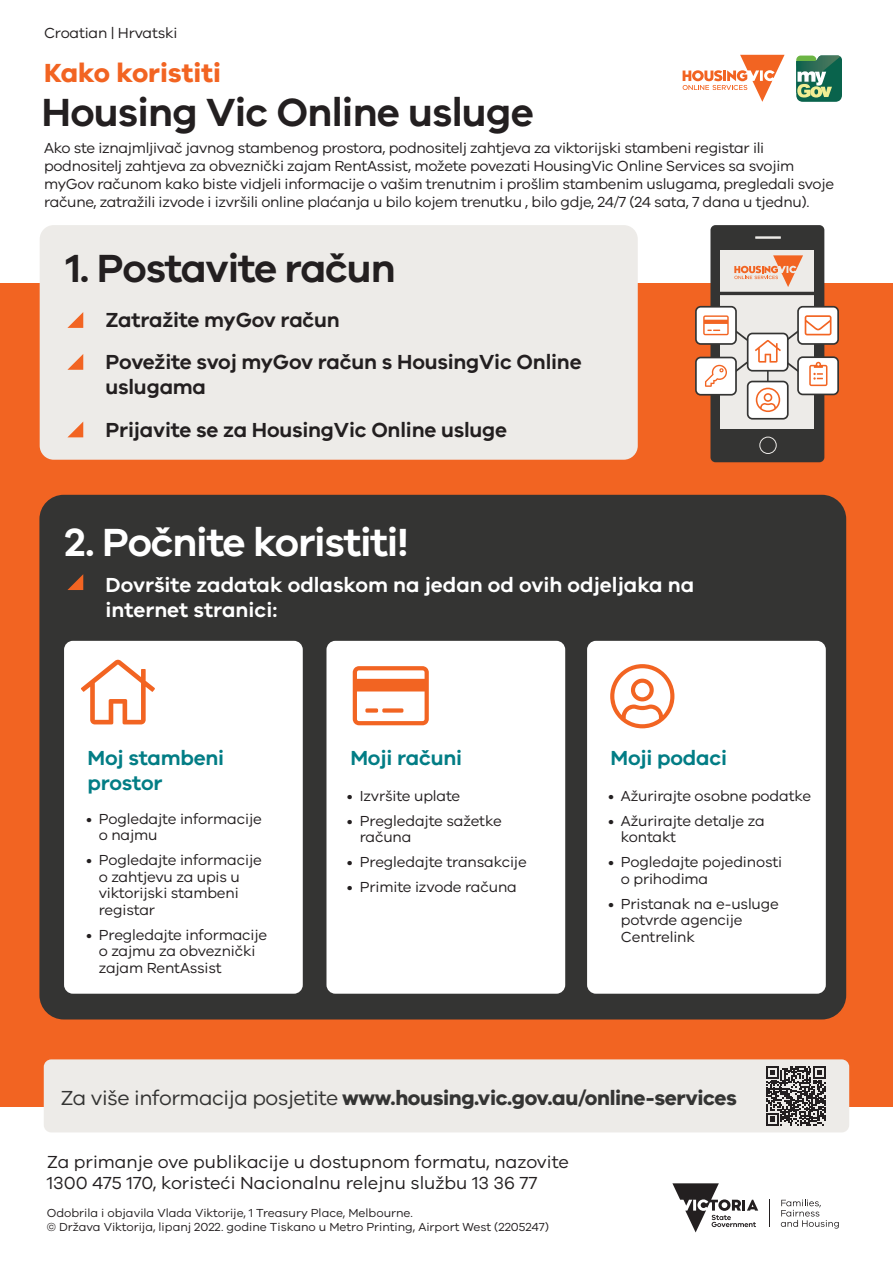
<style>
.page{position:relative;width:893px;height:1263px;background:#fff}
.page>*{position:absolute;margin:0;border:0;box-sizing:border-box;transform-origin:0 0}
.t1{font:600 40.5px "VIC";letter-spacing:-.02em;color:#231f20}
.t2{font:600 40.5px "VIC";letter-spacing:-.03em;color:#fff}
.t3{font:700 27px "VIC";color:#f26422}
.t4{font:600 21px/42.2px "VIC";letter-spacing:-.01em;color:#231f20}
.t5{font:700 21px "VIC";letter-spacing:-.02em;color:#343433}
.t6{font:600 21px/25.2px "VIC";color:#fff}
.t7{font:600 21px/25.2px "VIC";letter-spacing:-.01em;color:#027d85}
.t8{font:18px/21.6px "VIC";color:#231f20}
.t9{font:15px/16.5px "VIC";letter-spacing:-.02em;color:#231f20}
.t10{font:12px/14.4px "VIC";color:#231f20}
.s1{font-weight:400}
</style>
<div class="page">
<div style="left:0;top:283px;width:893px;height:824px;background:#f26422"></div>
<div style="left:40px;top:225px;width:598px;height:235px;background:#edebe8;border-radius:14px"></div>
<div style="left:44px;top:1059px;width:805px;height:73px;background:#edebe8;border-radius:7px"></div>
<svg style="left:683px;top:55px;width:102px;height:47px"></svg>
<svg style="left:796px;top:56px;width:46px;height:46px;background:#548f6e"></svg>
<div style="left:39px;top:495px;width:807px;height:524px;background:#343433;border-radius:24px"></div>
<div style="left:64px;top:641px;width:239px;height:353px;background:#fff;border-radius:9px"></div>
<svg style="left:81px;top:660px;width:74px;height:64px"></svg>
<div style="left:326px;top:641px;width:239px;height:353px;background:#fff;border-radius:9px"></div>
<div style="left:587px;top:641px;width:239px;height:353px;background:#fff;border-radius:9px"></div>
<svg style="left:353px;top:666px;width:76px;height:59px"></svg>
<svg style="left:610px;top:664px;width:64px;height:64px"></svg>
<div style="left:710px;top:225px;width:114px;height:237px;background:#343433;border-radius:5px"></div>
<hr style="left:755px;top:236px;width:26px;height:3px;background:#edebe8">
<div style="left:721px;top:250px;width:93px;height:179px;background:#edebe8"></div>
<svg style="left:734px;top:255px;width:69px;height:32px"></svg>
<div style="left:759px;top:437px;width:18px;height:17px;border:1px solid #edebe8;border-radius:50%"></div>
<hr style="left:717px;top:292px;width:100px;height:3px;background:#343433">
<svg style="left:737px;top:362px;width:11px;height:10px"></svg>
<div style="left:696px;top:357px;width:40px;height:38px;background:#fff;border-radius:5px"></div>
<div style="left:695px;top:357px;width:42px;height:39px;border:2px solid #343433;border-radius:5px"></div>
<svg style="left:705px;top:365px;width:22px;height:22px"></svg>
<div style="left:696px;top:307px;width:40px;height:37px;background:#fff;border-radius:5px"></div>
<div style="left:695px;top:306px;width:42px;height:39px;border:2px solid #343433;border-radius:5px"></div>
<svg style="left:703px;top:315px;width:45px;height:26px"></svg>
<div style="left:748px;top:333px;width:40px;height:38px;background:#fff;border-radius:5px"></div>
<div style="left:747px;top:333px;width:42px;height:39px;border:2px solid #343433;border-radius:5px"></div>
<div style="left:798px;top:307px;width:40px;height:37px;background:#fff;border-radius:5px"></div>
<div style="left:797px;top:306px;width:42px;height:39px;border:2px solid #343433;border-radius:5px"></div>
<div style="left:798px;top:357px;width:40px;height:37px;background:#fff;border-radius:5px"></div>
<div style="left:797px;top:356px;width:42px;height:39px;border:2px solid #343433;border-radius:5px"></div>
<div style="left:748px;top:381px;width:40px;height:38px;background:#fff;border-radius:5px"></div>
<div style="left:747px;top:381px;width:42px;height:39px;border:2px solid #343433;border-radius:5px"></div>
<svg style="left:755px;top:315px;width:76px;height:97px"></svg>
<svg style="left:67px;top:312px;width:16px;height:16px"></svg>
<svg style="left:67px;top:354px;width:16px;height:16px"></svg>
<svg style="left:68px;top:422px;width:15px;height:15px"></svg>
<svg style="left:67px;top:574px;width:16px;height:16px"></svg>
<svg style="left:672px;top:1183px;width:86px;height:49px"></svg>
<svg style="left:781px;top:1199px;width:58px;height:29px"></svg>
<svg style="left:766px;top:1066px;width:60px;height:60px"></svg>
<p class="t9" style="left:44px;top:24px;width:135px">Croatian | Hrvatski</p>
<h2 class="t3" style="left:44px;top:56px;width:179px">Kako koristiti</h2>
<h1 class="t1" style="left:42px;top:88px;width:494px">Housing Vic Online usluge</h1>
<p class="t9" style="left:44px;top:138px;width:792px;line-height:18px">Ako ste iznajmljivač javnog stambenog prostora, podnositelj zahtjeva za viktorijski stambeni registar ili podnositelj zahtjeva za obveznički zajam RentAssist, možete povezati HousingVic Online Services sa svojim myGov računom kako biste vidjeli informacije o vašim trenutnim i prošlim stambenim uslugama, pregledali svoje račune, zatražili izvode i izvršili online plaćanja u bilo kojem trenutku , bilo gdje, 24/7 (24 sata, 7 dana u tjednu).</p>
<h1 class="t1" style="left:66px;top:243px;width:331px">1. Postavite račun</h1>
<h3 class="t4" style="left:105px;top:298px;width:478px">Zatražite myGov račun<br>Povežite svoj myGov račun s HousingVic Online</h3>
<h3 class="t4" style="left:105px;top:365px;width:403px">uslugama<br>Prijavite se za HousingVic Online usluge</h3>
<h1 class="t2" style="left:64px;top:518px;width:346px">2. Počnite koristiti!</h1>
<h3 class="t6" style="left:105px;top:571px;width:590px">Dovršite zadatak odlaskom na jedan od ovih odjeljaka na internet stranici:</h3>
<h3 class="t7" style="left:88px;top:744px;width:138px">Moj stambeni prostor</h3>
<h3 class="t7" style="left:350px;top:744px;width:113px">Moji računi</h3>
<h3 class="t7" style="left:611px;top:744px;width:118px">Moji podaci</h3>
<p class="t9" style="left:347px;top:787px;width:115px">• Izvršite uplate</p>
<p class="t9" style="left:360px;top:812px;width:144px;text-indent:-13px">• Pregledajte sažetke računa</p>
<p class="t9" style="left:347px;top:853px;width:181px">• Pregledajte transakcije</p>
<p class="t9" style="left:347px;top:878px;width:171px">• Primite izvode računa</p>
<p class="t9" style="left:608px;top:787px;width:205px">• Ažurirajte osobne podatke</p>
<p class="t9" style="left:621px;top:812px;width:145px;text-indent:-13px">• Ažurirajte detalje za kontakt</p>
<p class="t9" style="left:621px;top:853px;width:163px;text-indent:-13px">• Pogledajte pojedinosti o prihodima</p>
<p class="t9" style="left:621px;top:895px;width:160px;text-indent:-13px">• Pristanak na e-usluge potvrde agencije<br>Centrelink</p>
<p class="t9" style="left:99px;top:810px;width:165px;text-indent:-13px">• Pogledajte informacije o najmu</p>
<p class="t9" style="left:99px;top:851px;width:165px;text-indent:-13px">• Pogledajte informacije o zahtjevu za upis u viktorijski stambeni registar</p>
<p class="t9" style="left:99px;top:926px;width:170px;text-indent:-13px">• Pregledajte informacije o zajmu za obveznički zajam RentAssist</p>
<h3 class="t5" style="left:60px;top:1085px;width:678px"><span class="s1">Za više informacija posjetite</span> www.housing.vic.gov.au/online-services</h3>
<p class="t8" style="left:47px;top:1150px;width:524px">Za primanje ove publikacije u dostupnom formatu, nazovite<br>1300 475 170, koristeći Nacionalnu relejnu službu 13 36 77</p>
<p class="t10" style="left:47px;top:1205px;width:504px">Odobrila i objavila Vlada Viktorije, 1 Treasury Place, Melbourne.<br>© Država Viktorija, lipanj 2022. godine Tiskano u Metro Printing, Airport West (2205247)</p>
</div>
